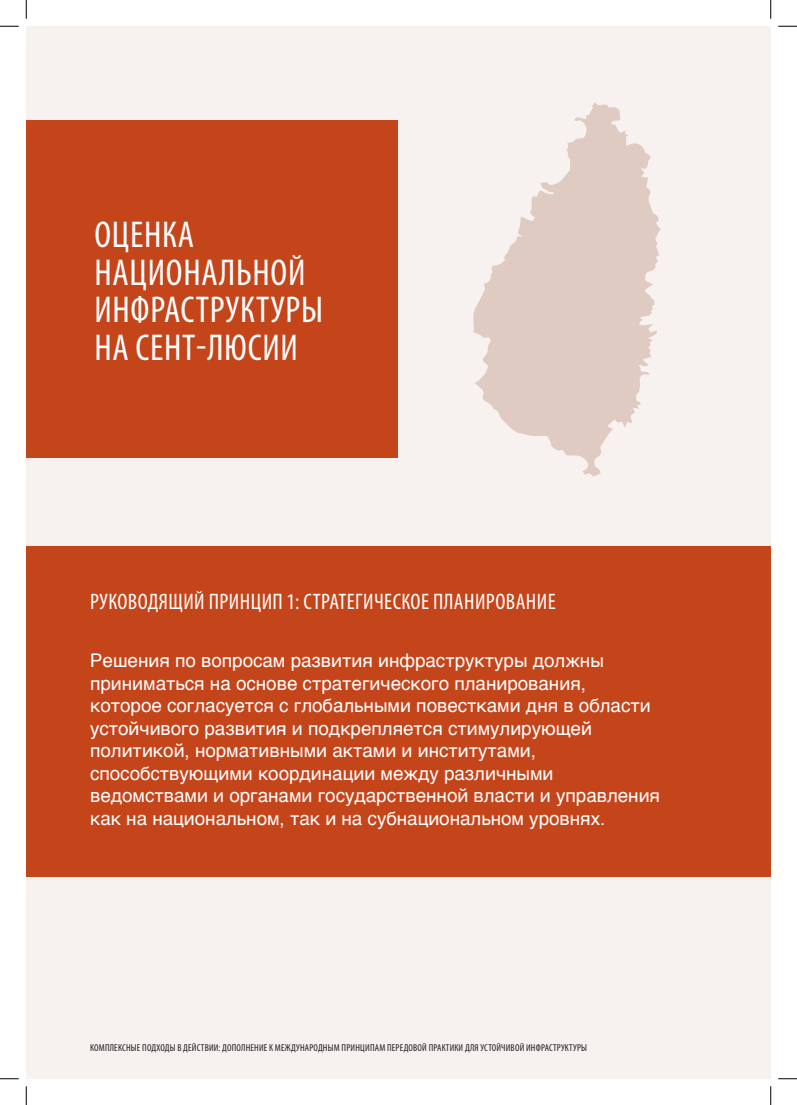
<style>
.page{position:relative;width:797px;height:1105px;background:#fff}
.page>*{position:absolute;margin:0;border:0;box-sizing:border-box;transform-origin:0 0}
.t1{font:condensed 37.5px/37.5px "Myriad Pro";letter-spacing:.02em;color:#fff}
.t2{font:condensed 22.5px "Myriad Pro";letter-spacing:.02em;color:#fff}
.t3{font:18.75px/22.5px "Helvetica";color:#fff}
.t4{font:condensed 10px "Myriad Pro";letter-spacing:.02em;color:#231f20}
</style>
<div class="page">
<div style="left:26px;top:26px;width:744px;height:1053px;background:#f7f1ef"></div>
<svg style="left:473px;top:103px;width:187px;height:373px;fill:#e0cbc3"></svg>
<div style="left:26px;top:546px;width:744px;height:331px;background:#c5451b"></div>
<div style="left:26px;top:121px;width:372px;height:337px;background:#c5451b"></div>
<svg style="left:0;top:25px;width:19px;height:2px"></svg>
<svg style="left:778px;top:25px;width:19px;height:2px"></svg>
<svg style="left:0;top:1078px;width:19px;height:1px"></svg>
<svg style="left:778px;top:1078px;width:19px;height:1px"></svg>
<svg style="left:25px;top:0;width:2px;height:19px"></svg>
<svg style="left:25px;top:1086px;width:2px;height:19px"></svg>
<svg style="left:770px;top:0;width:1px;height:19px"></svg>
<svg style="left:770px;top:1086px;width:1px;height:19px"></svg>
<p class="t1" style="left:94px;top:216px;width:230px">ОЦЕНКА<br>НАЦИОНАЛЬНОЙ<br>ИНФРАСТРУКТУРЫ<br>НА СЕНТ-ЛЮСИИ</p>
<p class="t2" style="left:90px;top:588px;width:467px">РУКОВОДЯЩИЙ ПРИНЦИП 1: СТРАТЕГИЧЕСКОЕ ПЛАНИРОВАНИЕ</p>
<p class="t3" style="left:90px;top:650px;width:571px">Решения по вопросам развития инфраструктуры должны приниматься на основе стратегического планирования, которое согласуется с глобальными повестками дня в области устойчивого развития и подкрепляется стимулирующей политикой, нормативными актами и институтами, способствующими координации между различными ведомствами и органами государственной власти и управления как на национальном, так и на субнациональном уровнях.</p>
<p class="t4" style="left:90px;top:1041px;width:498px">КОМПЛЕКСНЫЕ ПОДХОДЫ В ДЕЙСТВИИ: ДОПОЛНЕНИЕ К МЕЖДУНАРОДНЫМ ПРИНЦИПАМ ПЕРЕДОВОЙ ПРАКТИКИ ДЛЯ УСТОЙЧИВОЙ ИНФРАСТРУКТУРЫ</p>
</div>
